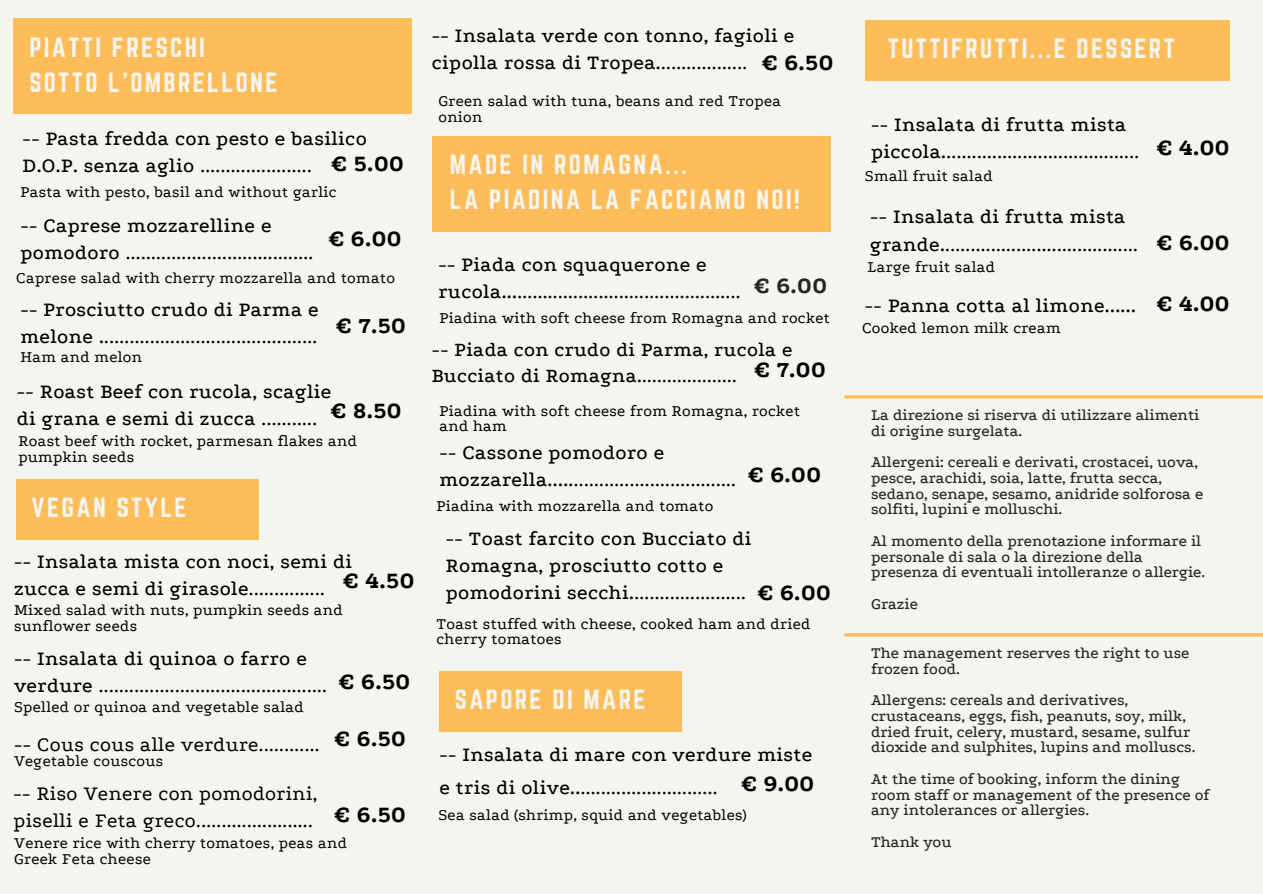
<style>
.page{position:relative;width:1263px;height:894px;background:#fff}
.page>*{position:absolute;margin:0;border:0;box-sizing:border-box;transform-origin:0 0}
.t1{font:24.3px "Norwester";letter-spacing:.095em;color:#f5f5ef}
.t2{font:800 24px "Podkova";letter-spacing:.02em;color:#000}
.t3{font:800 24px "Podkova";color:#272525}
.t4{font:21px/27px "Podkova";letter-spacing:.02em;color:#000}
.t5{font:500 21px/27px "Podkova";letter-spacing:.02em;color:#000}
.t6{font:500 20.7px/25.8px "Podkova";letter-spacing:.02em;color:#000}
.t7{font:500 16.5px/15.8px "Podkova";color:#272525}
.t8{font:16.5px/15.8px "Podkova";letter-spacing:.02em;color:#000}
.s1{font-weight:400}
.s2{font-weight:500}
</style>
<div class="page">
<div style="left:0;top:0;width:1263px;height:893px;background:#f5f5ef"></div>
<div style="left:13px;top:19px;width:399px;height:95px;background:#ffbd59"></div>
<div style="left:439px;top:670px;width:243px;height:61px;background:#ffbd59"></div>
<div style="left:432px;top:136px;width:398px;height:95px;background:#ffbd59"></div>
<div style="left:16px;top:479px;width:243px;height:60px;background:#ffbd59"></div>
<div style="left:865px;top:20px;width:364px;height:60px;background:#ffbd59"></div>
<hr style="left:844px;top:395px;width:419px;height:3px;background:#ffbd59">
<hr style="left:844px;top:633px;width:419px;height:3px;background:#ffbd59">
<p class="t1" style="left:29px;top:33px;width:177px">PIATTI FRESCHI</p>
<p class="t1" style="left:29px;top:67px;width:250px">SOTTO L'OMBRELLONE</p>
<p class="t5" style="left:23px;top:125px;width:346px"><span class="s1">--</span> Pasta fredda con pesto e basilico<br>D.O.P. senza aglio <span class="s1">......................</span></p>
<p class="t2" style="left:331px;top:150px;width:74px">€ 5.00</p>
<p class="t8" style="left:20px;top:183px;width:318px">Pasta with pesto, basil and without garlic</p>
<p class="t4" style="left:20px;top:211px;width:294px">-- <span class="s2">Caprese mozzarelline e pomodoro</span> .....................................</p>
<p class="t2" style="left:328px;top:225px;width:75px">€ 6.00</p>
<p class="t8" style="left:16px;top:270px;width:380px">Caprese salad with cherry mozzarella and tomato</p>
<p class="t4" style="left:20px;top:296px;width:300px">-- <span class="s2">Prosciutto crudo di Parma e melone .</span>..........................................</p>
<p class="t8" style="left:20px;top:349px;width:123px">Ham and melon</p>
<p class="t2" style="left:336px;top:313px;width:71px">€ 7.50</p>
<p class="t5" style="left:17px;top:378px;width:316px"><span class="s1">--</span> Roast Beef con rucola, scaglie di grana e semi di zucca <span class="s1">...........</span></p>
<p class="t2" style="left:330px;top:397px;width:73px">€ 8.50</p>
<p class="t8" style="left:18px;top:433px;width:340px">Roast beef with rocket, parmesan flakes and pumpkin seeds</p>
<p class="t1" style="left:32px;top:492px;width:157px">VEGAN STYLE</p>
<p class="t5" style="left:14px;top:547px;width:340px"><span class="s1">--</span> Insalata mista con noci, semi di zucca e semi di girasole<span class="s1">...............</span></p>
<p class="t2" style="left:343px;top:567px;width:73px">€ 4.50</p>
<p class="t8" style="left:14px;top:602px;width:330px">Mixed salad with nuts, pumpkin seeds and sunflower seeds</p>
<p class="t4" style="left:14px;top:645px;width:314px">-- <span class="s2">Insalata di quinoa o farro e verdure</span> .............................................</p>
<p class="t8" style="left:14px;top:699px;width:291px">Spelled or quinoa and vegetable salad</p>
<p class="t2" style="left:339px;top:668px;width:73px">€ 6.50</p>
<p class="t4" style="left:14px;top:730px;width:307px">-- Cous cous alle verdure............</p>
<p class="t2" style="left:334px;top:725px;width:73px">€ 6.50</p>
<p class="t8" style="left:14px;top:752px;width:151px">Vegetable couscous</p>
<p class="t4" style="left:13px;top:780px;width:305px">-- Riso Venere con pomodorini, piselli e Feta greco.......................</p>
<p class="t2" style="left:334px;top:801px;width:73px">€ 6.50</p>
<p class="t8" style="left:14px;top:834px;width:334px">Venere rice with cherry tomatoes, peas and<br>Greek Feta cheese</p>
<p class="t5" style="left:432px;top:22px;width:364px"><span class="s1">--</span> Insalata verde con tonno, fagioli e cipolla rossa di Tropea.<span class="s1">.................</span></p>
<p class="t2" style="left:762px;top:49px;width:73px">€ 6.50</p>
<p class="t8" style="left:438px;top:93px;width:344px">Green salad with tuna, beans and red Tropea onion</p>
<p class="t1" style="left:450px;top:150px;width:238px">MADE IN ROMAGNA...</p>
<p class="t1" style="left:450px;top:185px;width:351px">LA PIADINA LA FACCIAMO NOI!</p>
<p class="t4" style="left:438px;top:250px;width:303px">-- <span class="s2">Piada con squaquerone e rucola...</span>............................................</p>
<p class="t3" style="left:754px;top:272px;width:75px">€ 6.00</p>
<p class="t8" style="left:439px;top:310px;width:392px">Piadina with soft cheese from Romagna and rocket</p>
<p class="t6" style="left:432px;top:336px;width:362px"><span class="s1">--</span> Piada con crudo di Parma, rucola e<br>Bucciato di Romagna.<span class="s1">...................</span></p>
<p class="t2" style="left:754px;top:356px;width:73px">€ 7.00</p>
<p class="t8" style="left:439px;top:402px;width:362px">Piadina with soft cheese from Romagna, rocket and ham</p>
<p class="t4" style="left:439px;top:439px;width:298px">-- <span class="s2">Cassone pomodoro e mozzarella.....</span>................................</p>
<p class="t8" style="left:436px;top:497px;width:278px">Piadina with mozzarella and tomato</p>
<p class="t2" style="left:748px;top:461px;width:75px">€ 6.00</p>
<p class="t5" style="left:446px;top:525px;width:307px"><span class="s1">--</span> Toast farcito con Bucciato di<br>Romagna, prosciutto cotto e pomodorini secchi.<span class="s1">......................</span></p>
<p class="t2" style="left:757px;top:579px;width:75px">€ 6.00</p>
<p class="t8" style="left:436px;top:615px;width:375px">Toast stuffed with cheese, cooked ham and dried cherry tomatoes</p>
<p class="t1" style="left:455px;top:684px;width:192px">SAPORE DI MARE</p>
<p class="t5" style="left:439px;top:737px;width:374px;line-height:33.8px"><span class="s1">--</span> Insalata di mare con verdure miste e tris di olive..<span class="s1">...........................</span></p>
<p class="t2" style="left:741px;top:770px;width:74px">€ 9.00</p>
<p class="t8" style="left:438px;top:807px;width:309px">Sea salad (shrimp, squid and vegetables)</p>
<p class="t1" style="left:888px;top:34px;width:288px">TUTTIFRUTTI...E DESSERT</p>
<p class="t4" style="left:871px;top:111px;width:269px">-- <span class="s2">Insalata di frutta mista piccola.</span>......................................</p>
<p class="t8" style="left:865px;top:168px;width:129px">Small fruit salad</p>
<p class="t4" style="left:870px;top:203px;width:269px">-- <span class="s2">Insalata di frutta mista grande.</span>......................................</p>
<p class="t8" style="left:867px;top:259px;width:129px">Large fruit salad</p>
<p class="t2" style="left:1156px;top:134px;width:75px">€ 4.00</p>
<p class="t2" style="left:1156px;top:229px;width:75px">€ 6.00</p>
<p class="t5" style="left:865px;top:292px;width:273px"><span class="s1">--</span> Panna cotta al limone......</p>
<p class="t2" style="left:1156px;top:290px;width:75px">€ 4.00</p>
<p class="t8" style="left:862px;top:320px;width:200px">Cooked lemon milk cream</p>
<p class="t7" style="left:871px;top:407px;width:330px">La direzione si riserva di utilizzare alimenti di origine surgelata.</p>
<p class="t7" style="left:871px;top:454px;width:334px">Allergeni: cereali e derivati, crostacei, uova, pesce, arachidi, soia, latte, frutta secca, sedano, senape, sesamo, anidride solforosa e solfiti, lupini e molluschi.</p>
<p class="t7" style="left:871px;top:533px;width:336px">Al momento della prenotazione informare il personale di sala o la direzione della presenza di eventuali intolleranze o allergie.</p>
<p class="t7" style="left:871px;top:596px;width:48px">Grazie</p>
<p class="t7" style="left:871px;top:644px;width:320px">The management reserves the right to use frozen food.</p>
<p class="t7" style="left:871px;top:692px;width:326px">Allergens: cereals and derivatives, crustaceans, eggs, fish, peanuts, soy, milk, dried fruit, celery, mustard, sesame, sulfur dioxide and sulphites, lupins and molluscs.</p>
<p class="t7" style="left:871px;top:770px;width:340px">At the time of booking, inform the dining room staff or management of the presence of any intolerances or allergies.</p>
<p class="t7" style="left:871px;top:833px;width:82px">Thank you</p>
</div>
